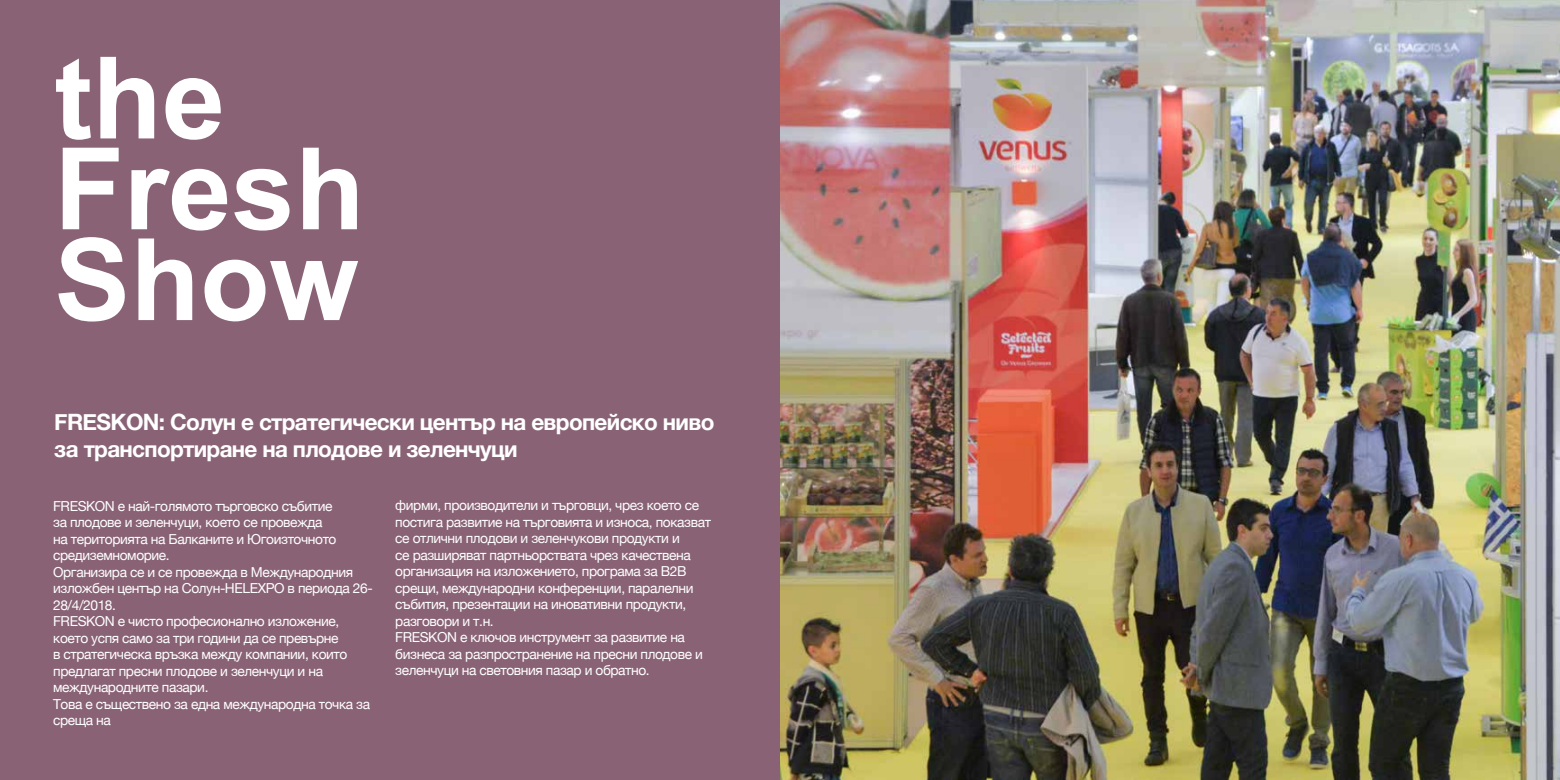
<style>
.page{position:relative;width:1560px;height:780px;background:#fff}
.page>*{position:absolute;margin:0;border:0;box-sizing:border-box;transform-origin:0 0}
.t1{font:700 113.88px/90.8px "Arial";color:#fff}
.t2{font:700 22.5px/27px "Helvetica Neue";letter-spacing:-.03em;color:#fff}
.t3{font:13.75px/16.5px "Helvetica Neue";letter-spacing:-.03em;color:#fff}
</style>
<div class="page">
<div style="left:0;top:0;width:780px;height:780px;background:#896375"></div>
<img style="left:780px;top:0;width:779px;height:780px">
<h1 class="t1" style="left:54px;top:56px;width:312px">the<br>Fresh<br>Show</h1>
<h2 class="t2" style="left:54px;top:408px;width:661px">FRESKON: Солун е стратегически център на европейско ниво за транспортиране на плодове и зеленчуци</h2>
<p class="t3" style="left:53px;top:498px;width:321px">FRESKON е най-голямото търговско събитие<br>за плодове и зеленчуци, което се провежда<br>на територията на Балканите и Югоизточното средиземноморие.<br>Организира се и се провежда в Международния изложбен център на Солун-HELEXPO в периода 26- 28/4/2018.<br>FRESKON е чисто професионално изложение, което успя само за три години да се превърне<br>в стратегическа връзка между компании, които предлагат пресни плодове и зеленчуци и на международните пазари.<br>Това е съществено за една международна точка за среща на</p>
<p class="t3" style="left:395px;top:498px;width:317px">фирми, производители и търговци, чрез което се постига развитие на търговията и износа, показват се отлични плодови и зеленчукови продукти и<br>се разширяват партньорствата чрез качествена организация на изложението, програма за B2B срещи, международни конференции, паралелни събития, презентации на иновативни продукти, разговори и т.н.<br>FRESKON е ключов инструмент за развитие на бизнеса за разпространение на пресни плодове и зеленчуци на световния пазар и обратно.</p>
</div>
